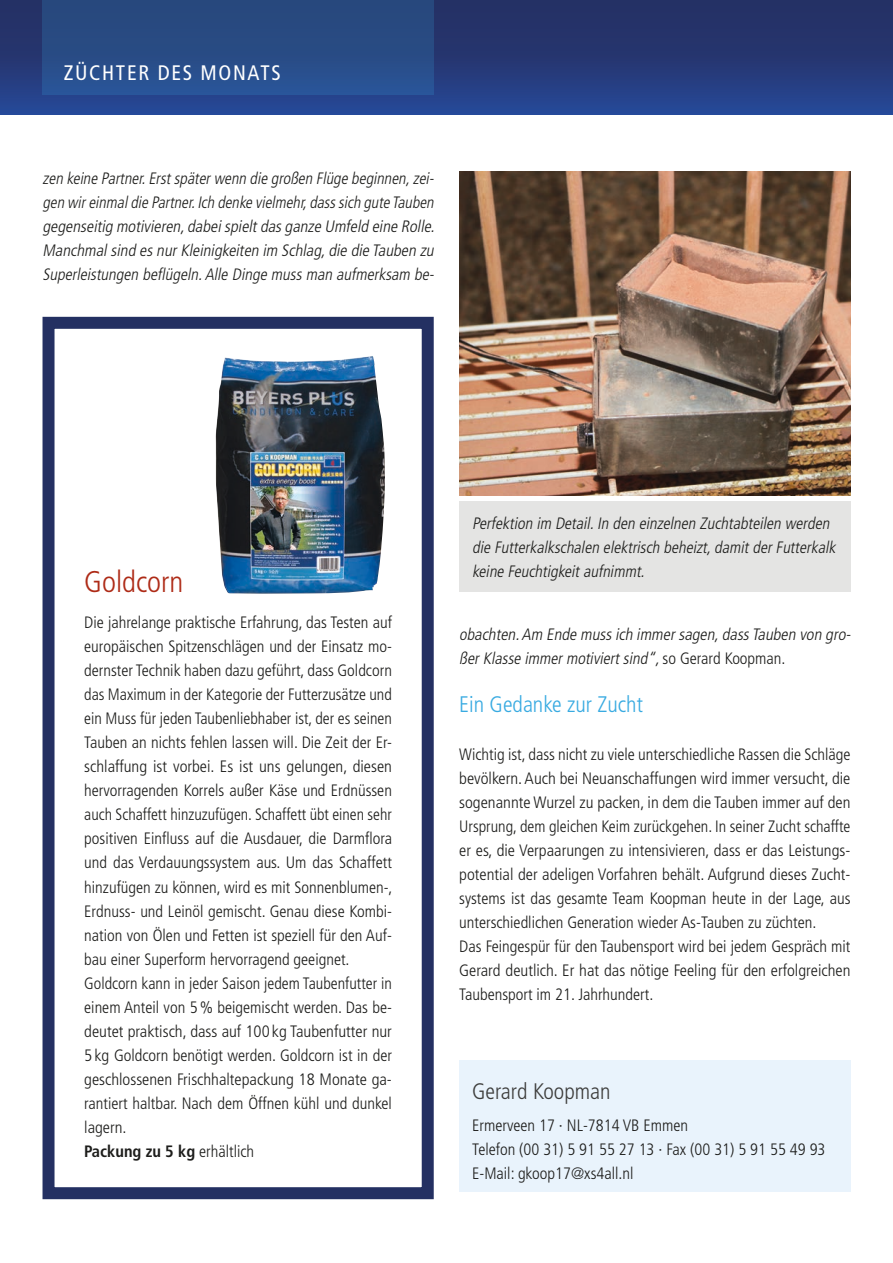
<style>
.page{position:relative;width:893px;height:1263px;background:#fff}
.page>*{position:absolute;margin:0;border:0;box-sizing:border-box;transform-origin:0 0}
.t1{font:300 condensed 30px "Frutiger";color:#ae2b17}
.t2{font:300 condensed 22.5px "Frutiger LT Std";color:#38aae1}
.t3{font:300 condensed 22.5px "Frutiger LT Std";color:#3d3d3c}
.t4{font:condensed 21px "Frutiger LT Std";letter-spacing:.08em;color:#fff}
.t5{font:300 condensed 16.5px/24.2px "Frutiger LT Std";color:#1d1d1b}
.t6{font:italic 300 condensed 16.5px/24px "Frutiger LT Std";color:#1d1d1b}
.s1{font-weight:700}
.s2{font-style:normal}
</style>
<div class="page">
<div style="left:0;top:0;width:893px;height:115px;background:linear-gradient(to bottom,#252c5c,#264591)"></div>
<div style="left:43px;top:0;width:391px;height:95px;background:linear-gradient(to bottom,#274678,#2a5395)"></div>
<img style="left:459px;top:172px;width:392px;height:324px">
<div style="left:459px;top:502px;width:392px;height:90px;background:#e4e4e3"></div>
<div style="left:43px;top:317px;width:391px;height:882px;border:12px solid #243062"></div>
<img style="left:215px;top:356px;width:170px;height:238px">
<div style="left:459px;top:1060px;width:391px;height:132px;background:#e9f3fc"></div>
<p class="t4" style="left:64px;top:60px;width:218px">ZÜCHTER DES MONATS</p>
<p class="t6" style="left:43px;top:166px;width:397px;text-align:justify">zen keine Partner.Erstspäterwenn die großen Flüge beginnen,zei&shy;gen wireinmaldie Partner.Ich denke vielmehr,dasssich gute Tauben gegenseitig motivieren,dabeispieltdasganze Umfeld eine Rolle.<br>Manchmalsind esnurKleinigkeiten im Schlag,die die Tauben zu Superleistungen beflügeln.Alle Dinge mussman aufmerksam be-</p>
<h1 class="t1" style="left:84px;top:564px;width:100px">Goldcorn</h1>
<p class="t5" style="left:84px;top:610px;width:310px">Die jahrelange praktische Erfahrung, das Testen auf europäischen Spitzenschlägen und der Einsatz mo&shy;dernster Technik haben dazu geführt, dass Goldcorn das Maximum in der Kategorie der Futterzusätze und ein Muss für jeden Taubenliebhaber ist, der es seinen Tauben an nichts fehlen lassen will. Die Zeit der Er&shy;schlaffung ist vorbei. Es ist uns gelungen, diesen hervorragenden Korrels außer Käse und Erdnüssen auch Schaffett hinzuzufügen. Schaffett übt einen sehr positiven Einfluss auf die Ausdauer, die Darmflora und das Verdauungssystem aus. Um das Schaffett hinzufügen zu können, wird es mit Sonnenblumen-, Erdnuss- und Leinöl gemischt. Genau diese Kombi&shy;nation von Ölen und Fetten ist speziell für den Auf&shy;bau einer Superform hervorragend geeignet.<br>Goldcorn kann in jeder Saison jedem Taubenfutter in einem Anteil von 5% beigemischt werden. Das be&shy;deutet praktisch, dass auf 100 kg Taubenfutter nur 5 kg Goldcorn benötigt werden. Goldcorn ist in der geschlossenen Frischhaltepackung 18 Monate ga&shy;rantiert haltbar. Nach dem Öffnen kühl und dunkel lagern.<br><span class="s1">Packung zu 5 kg</span> erhältlich</p>
<p class="t6" style="left:472px;top:511px;width:368px">Perfektion im Detail.In den einzelnen Zuchtabteilen werden die Futterkalkschalen elektrisch beheizt,damitderFutterkalk keine Feuchtigkeitaufnimmt.</p>
<p class="t6" style="left:459px;top:622px;width:396px">obachten.Am Ende mussich immersagen,dassTauben von gro&shy;ßerKlasse immermotiviertsind“,<span class="s2">s o G e ra r d Ko o p m a n .</span></p>
<h2 class="t2" style="left:459px;top:691px;width:185px">Ein Gedanke zur Zucht</h2>
<p class="t5" style="left:459px;top:742px;width:393px">Wichtig ist, dass nicht zu viele unterschiedliche Rassen die Schläge bevölkern. Auch bei Neuanschaffungen wird immer versucht, die sogenannte Wurzel zu packen, in dem die Tauben immer auf den Ursprung, dem gleichen Keim zurückgehen. In seiner Zucht schaffte er es, die Verpaarungen zu intensivieren, dass er das Leistungs&shy;potential der adeligen Vorfahren behält. Aufgrund dieses Zucht&shy;systems ist das gesamte Team Koopman heute in der Lage, aus unterschiedlichen Generation wieder As-Tauben zu züchten.<br>Das Feingespür für den Taubensport wird bei jedem Gespräch mit Gerard deutlich. Er hat das nötige Feeling für den erfolgreichen Taubensport im 21. Jahrhundert.</p>
<h2 class="t3" style="left:472px;top:1078px;width:140px">Gerard Koopman</h2>
<p class="t5" style="left:472px;top:1114px;width:355px">Ermerveen 17 · NL-7814 VB Emmen<br>Telefon (00 31) 5 91 55 27 13 · Fax (00 31) 5 91 55 49 93<br>E-Mail: gkoop17@xs4all.nl</p>
</div>
